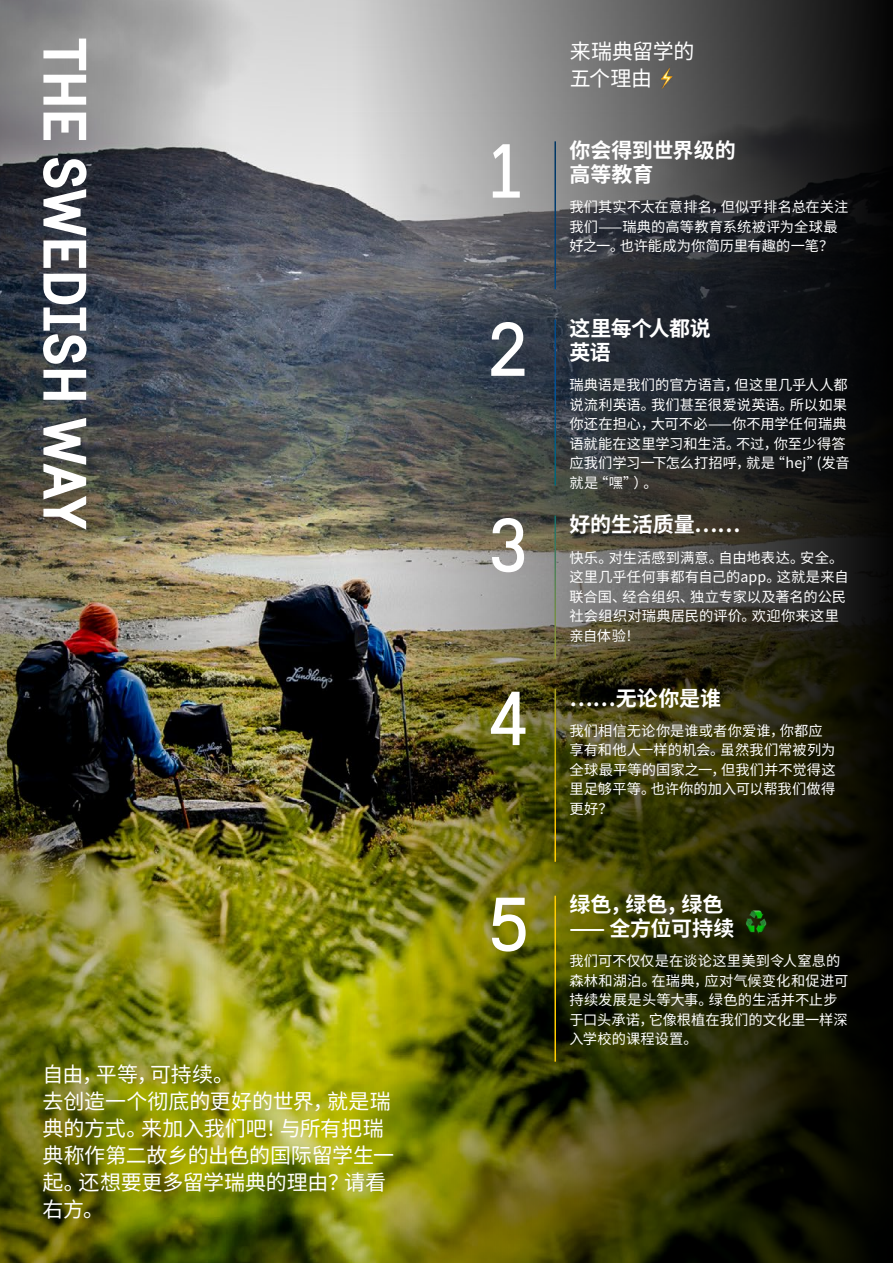
<style>
.page{position:relative;width:893px;height:1263px;background:#fff}
.page>*{position:absolute;margin:0;border:0;box-sizing:border-box;transform-origin:0 0}
.t1{font:75px "Sweden Sans";color:#fff}
.t2{font:700 60px "Sweden Sans";color:#fff}
.t3{font:21px/27px "Noto Sans SC";letter-spacing:-.01em;color:#fff}
.t4{font:700 21px/24px "Noto Sans SC";letter-spacing:-.005em;color:#fff}
.t5{font:700 21px/24px "Noto Sans SC";letter-spacing:-.025em;color:#fff}
.t6{font:14.25px/19.5px "Noto Sans SC";letter-spacing:.005em;color:#fff}
</style>
<div class="page">
<img style="left:234px;top:0;width:103px;height:1263px">
<img style="left:0;top:0;width:234px;height:1263px">
<img style="left:337px;top:0;width:556px;height:1263px">
<hr style="left:554px;top:141px;width:2px;height:148px;background:#fff">
<hr style="left:554px;top:320px;width:2px;height:166px;background:#fff">
<hr style="left:554px;top:516px;width:2px;height:143px;background:#fff">
<hr style="left:554px;top:689px;width:2px;height:173px;background:#fff">
<hr style="left:554px;top:896px;width:2px;height:166px;background:#fff">
<img style="left:741px;top:907px;width:30px;height:30px">
<img style="left:655px;top:66px;width:24px;height:25px">
<h2 class="t2" style="left:103px;top:38px;width:493px;rotate:90deg">THE SWEDISH WAY</h2>
<h3 class="t3" style="left:43px;top:1061px;width:353px">自由，平等，可持续。<br>去创造一个彻底的更好的世界，就是瑞典的方式。来加入我们吧！与所有把瑞典称作第二故乡的出色的国际留学生一起。还想要更多留学瑞典的理由？请看右方。</h3>
<h1 class="t1" style="left:489px;top:126px;width:36px">1</h1>
<h1 class="t1" style="left:489px;top:304px;width:39px">2</h1>
<h1 class="t1" style="left:489px;top:500px;width:40px">3</h1>
<h1 class="t1" style="left:489px;top:674px;width:40px">4</h1>
<h1 class="t1" style="left:489px;top:880px;width:41px">5</h1>
<h3 class="t3" style="left:570px;top:38px;width:126px">来瑞典留学的五个理由</h3>
<h3 class="t4" style="left:569px;top:139px;width:168px">你会得到世界级的高等教育</h3>
<p class="t6" style="left:569px;top:198px;width:281px">我们其实不太在意排名，但似乎排名总在关注我们——瑞典的高等教育系统被评为全球最好之一。也许能成为你简历里有趣的一笔？</p>
<h3 class="t5" style="left:569px;top:317px;width:143px">这里每个人都说英语</h3>
<p class="t6" style="left:569px;top:375px;width:282px">瑞典语是我们的官方语言，但这里几乎人人都说流利英语。我们甚至很爱说英语。所以如果你还在担心，大可不必——你不用学任何瑞典语就能在这里学习和生活。不过，你至少得答应我们学习一下怎么打招呼，就是“hej”(发音就是“嘿”）。</p>
<h3 class="t4" style="left:569px;top:513px;width:173px">好的生活质量……</h3>
<p class="t6" style="left:569px;top:548px;width:281px">快乐。对生活感到满意。自由地表达。安全。这里几乎任何事都有自己的app。这就是来自联合国、经合组织、独立专家以及著名的公民社会组织对瑞典居民的评价。欢迎你来这里亲自体验！</p>
<h3 class="t4" style="left:569px;top:686px;width:153px">……无论你是谁</h3>
<p class="t6" style="left:569px;top:721px;width:268px">我们相信无论你是谁或者你爱谁，你都应享有和他人一样的机会。虽然我们常被列为全球最平等的国家之一，但我们并不觉得这里足够平等。也许你的加入可以帮我们做得更好？</p>
<h3 class="t4" style="left:569px;top:892px;width:166px">绿色，绿色，绿色—— 全方位可持续</h3>
<p class="t6" style="left:569px;top:952px;width:281px">我们可不仅仅是在谈论这里美到令人窒息的森林和湖泊。在瑞典，应对气候变化和促进可持续发展是头等大事。绿色的生活并不止步于口头承诺，它像根植在我们的文化里一样深入学校的课程设置。</p>
</div>
